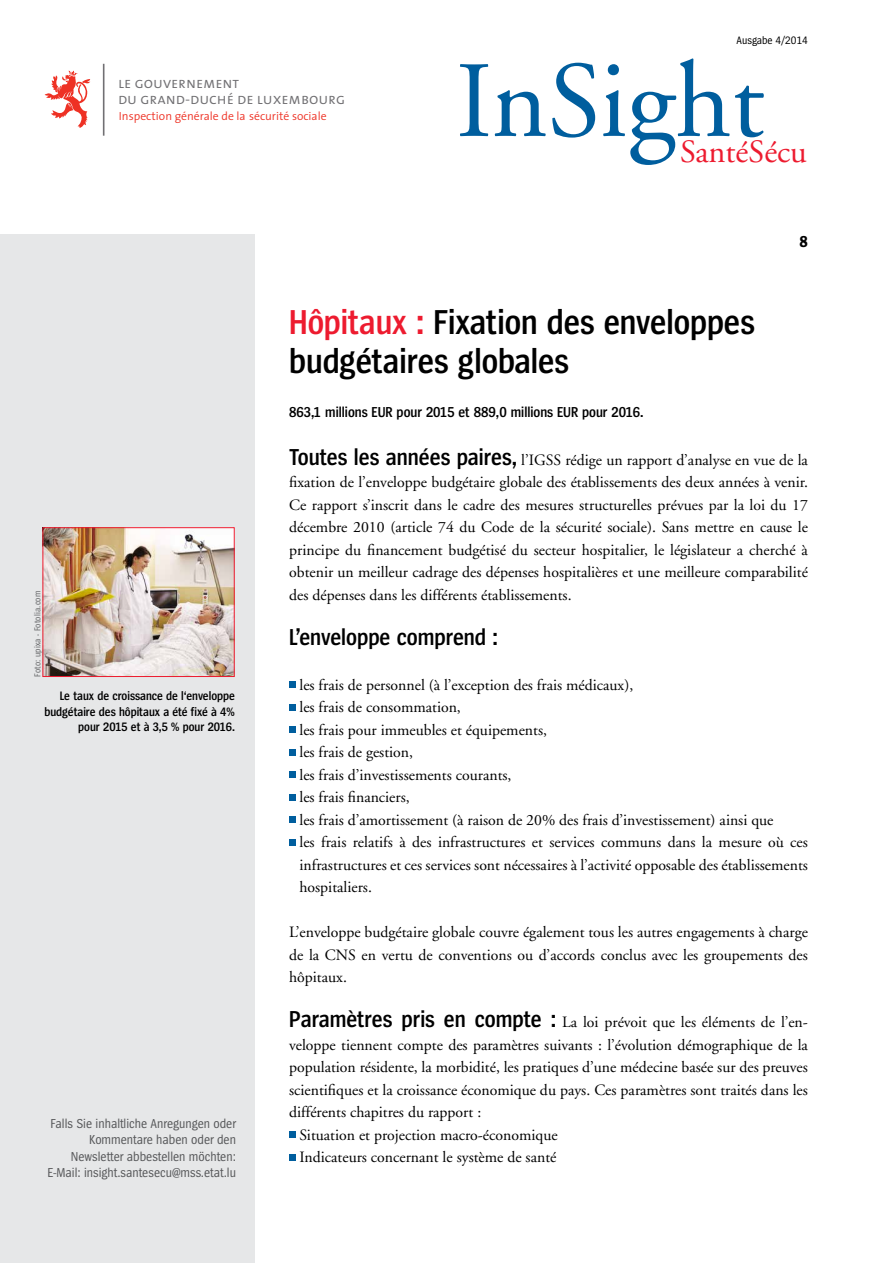
<style>
.page{position:relative;width:893px;height:1263px;background:#fff}
.page>*{position:absolute;margin:0;border:0;box-sizing:border-box;transform-origin:0 0}
.t1{font:108.3px "GG Garamond";color:#005e9e}
.t2{font:600 36px/39px "Spiegel Cd";color:#000}
.t3{font:32.4px "GG Garamond";color:#ed1b2f}
.t4{font:600 24px "Spiegel Cd";color:#000}
.t5{font:700 16.5px "Spiegel Cd";color:#000}
.t6{font:15.75px/22.5px "GG Garamond";color:#000;text-align:justify}
.t7{font:15.45px "The Sans Semi Light Caps";color:#717073}
.t8{font:600 15px "Spiegel Cd";color:#000}
.t9{font:13.5px/16.5px "Spiegel Cd";color:#58595b;text-align:right}
.t10{font:600 12.75px/15.8px "Spiegel Cd";color:#000;text-align:right}
.t11{font:300 11.7px "The Sans";color:#ee3124}
.t12{font:11.25px "Spiegel Cd";color:#000}
.t13{font:9px "Spiegel Cd";letter-spacing:.02em;color:#636466}
.s1{color:#ed1b2f}
.s2{font-family:"Spiegel Cd";font-weight:600;font-size:24px}
</style>
<div class="page">
<div style="left:0;top:234px;width:255px;height:1029px;background:#e6e7e8"></div>
<hr style="left:103px;top:64px;width:1px;height:72px;background:#717073">
<svg style="left:45px;top:70px;width:45px;height:58px"></svg>
<img style="left:45px;top:529px;width:188px;height:146px">
<div style="left:43px;top:527px;width:192px;height:150px;border:1px solid #ed1b2f"></div>
<div style="left:289px;top:682px;width:7px;height:6px;background:#005e9e"></div>
<div style="left:289px;top:704px;width:7px;height:7px;background:#005e9e"></div>
<div style="left:289px;top:727px;width:7px;height:6px;background:#005e9e"></div>
<div style="left:289px;top:749px;width:7px;height:7px;background:#005e9e"></div>
<div style="left:289px;top:772px;width:7px;height:6px;background:#005e9e"></div>
<div style="left:289px;top:794px;width:7px;height:7px;background:#005e9e"></div>
<div style="left:289px;top:817px;width:7px;height:6px;background:#005e9e"></div>
<div style="left:289px;top:839px;width:7px;height:7px;background:#005e9e"></div>
<div style="left:289px;top:1132px;width:7px;height:6px;background:#005e9e"></div>
<div style="left:289px;top:1154px;width:7px;height:7px;background:#005e9e"></div>
<p class="t7" style="left:118px;top:70px;width:123px">le gouvernement</p>
<p class="t11" style="left:119px;top:106px;width:209px">Inspection générale de la sécurité sociale</p>
<p class="t7" style="left:118px;top:86px;width:229px">du grand-duché de luxembourg</p>
<p class="t12" style="left:737px;top:35px;width:73px">Ausgabe 4/2014</p>
<h1 class="t1" style="left:456px;top:37px;width:310px">InSight</h1>
<h3 class="t3" style="left:680px;top:133px;width:128px">SantéSécu</h3>
<p class="t5" style="left:799px;top:233px;width:10px">8</p>
<p class="t13" style="left:33px;top:676px;width:87px;rotate:-90deg">Foto: upixa - Fotolia.com</p>
<p class="t10" style="left:44px;top:688px;width:192px">Le taux de croissance de l‘enveloppe budgétaire des hôpitaux a été fixé à 4% pour 2015 et à 3,5 % pour 2016.</p>
<p class="t9" style="left:48px;top:1115px;width:190px">Falls Sie inhaltliche Anregungen oder Kommentare haben oder den Newsletter abbestellen möchten:<br>E-Mail: insight.santesecu@mss.etat.lu</p>
<h2 class="t2" style="left:289px;top:304px;width:467px"><span class="s1">Hôpitaux :</span> Fixation des enveloppes budgétaires globales</h2>
<p class="t8" style="left:289px;top:404px;width:356px">863,1 millions EUR pour 2015 et 889,0 millions EUR pour 2016.</p>
<p class="t6" style="left:289px;top:448px;width:520px"><span class="s2">Toutes les années paires,</span> l’IGSS rédige un rapport d’analyse en vue de la fixation de l’enveloppe budgétaire globale des établissements des deux années à venir.<br>Ce rapport s’inscrit dans le cadre des mesures structurelles prévues par la loi du 17 décembre 2010 (article 74 du Code de la sécurité sociale). Sans mettre en cause le principe du financement budgétisé du secteur hospitalier, le législateur a cherché à obtenir un meilleur cadrage des dépenses hospitalières et une meilleure comparabilité des dépenses dans les différents établissements.</p>
<h3 class="t4" style="left:289px;top:625px;width:210px">L’enveloppe comprend :</h3>
<p class="t6" style="left:299px;top:673px;width:510px;text-align:left">les frais de personnel (à l’exception des frais médicaux),<br>les frais de consommation,<br>les frais pour immeubles et équipements,<br>les frais de gestion,<br>les frais d’investissements courants,<br>les frais financiers,<br>les frais d’amortissement (à raison de 20% des frais d’investissement) ainsi que<br>les frais relatifs à des infrastructures et services communs dans la mesure où ces infrastructures et ces services sont nécessaires à l’activité opposable des établissements hospitaliers.</p>
<p class="t6" style="left:289px;top:921px;width:520px">L’enveloppe budgétaire globale couvre également tous les autres engagements à charge de la CNS en vertu de conventions ou d’accords conclus avec les groupements des hôpitaux.</p>
<p class="t6" style="left:289px;top:1011px;width:520px"><span class="s2">Paramètres pris en compte :</span> La loi prévoit que les éléments de l’en-</p>
<p class="t6" style="left:289px;top:1033px;width:520px">veloppe tiennent compte des paramètres suivants : l’évolution démographique de la</p>
<p class="t6" style="left:289px;top:1056px;width:520px">population résidente, la morbidité, les pratiques d’une médecine basée sur des preuves</p>
<p class="t6" style="left:289px;top:1078px;width:520px">scientifiques et la croissance économique du pays. Ces paramètres sont traités dans les</p>
<p class="t6" style="left:289px;top:1101px;width:194px">différents chapitres du rapport :</p>
<p class="t6" style="left:299px;top:1123px;width:260px">Situation et projection macro-économique</p>
<p class="t6" style="left:299px;top:1146px;width:258px">Indicateurs concernant le système de santé</p>
</div>
